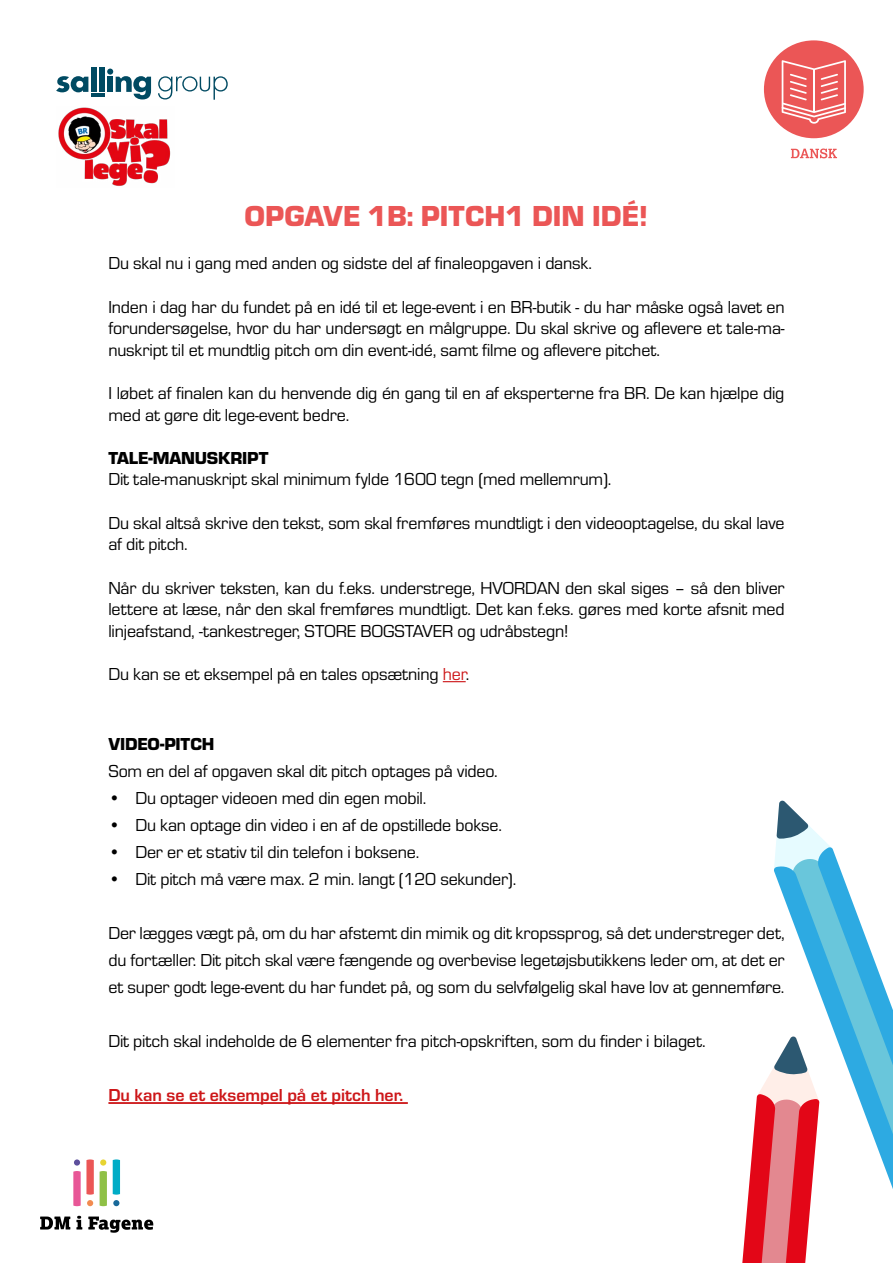
<style>
.page{position:relative;width:893px;height:1263px;background:#fff}
.page>*{position:absolute;margin:0;border:0;box-sizing:border-box;transform-origin:0 0}
.t1{font:900 30px "Eurostile";color:#eb5656}
.t2{font:18px/21.6px "Eurostile";letter-spacing:-.01em;color:#000;text-align:justify}
.t3{font:700 18px "Eurostile";color:#cd1719}
.t4{font:900 18px "Eurostile";letter-spacing:-.01em;color:#000}
.s1{color:#cd1719}
</style>
<div class="page">
<svg style="left:113px;top:1159px;width:7px;height:47px"></svg>
<svg style="left:100px;top:1159px;width:6px;height:6px"></svg>
<svg style="left:100px;top:1171px;width:7px;height:35px"></svg>
<svg style="left:73px;top:1159px;width:21px;height:47px"></svg>
<svg style="left:40px;top:1216px;width:30px;height:13px"></svg>
<svg style="left:76px;top:1216px;width:6px;height:13px"></svg>
<svg style="left:88px;top:1216px;width:65px;height:17px"></svg>
<div style="left:764px;top:40px;width:100px;height:98px;background:#eb5656;border-radius:50%"></div>
<svg style="left:782px;top:60px;width:64px;height:64px"></svg>
<svg style="left:791px;top:148px;width:46px;height:10px"></svg>
<div style="left:91px;top:67px;width:6px;height:25px;background:#004a62"></div>
<div style="left:99px;top:67px;width:6px;height:25px;background:#004a62"></div>
<svg style="left:107px;top:69px;width:44px;height:30px"></svg>
<hr style="left:91px;top:93px;width:14px;height:4px;background:#004a62">
<svg style="left:56px;top:76px;width:32px;height:16px"></svg>
<svg style="left:158px;top:76px;width:70px;height:24px"></svg>
<img style="left:58px;top:107px;width:113px;height:79px">
<svg style="left:443px;top:681px;width:23px;height:1px"></svg>
<hr style="left:108px;top:1102px;width:300px;height:2px;background:#cd1719">
<svg style="left:742px;top:800px;width:151px;height:463px"></svg>
<h1 class="t1" style="left:245px;top:195px;width:405px">OPGAVE 1B: PITCH1 DIN IDÉ!</h1>
<p class="t2" style="left:108px;top:252px;width:485px">Du skal nu i gang med anden og sidste del af finaleopgaven i dansk.</p>
<p class="t2" style="left:108px;top:295px;width:678px">Inden i dag har du fundet på en idé til et lege-event i en BR-butik - du har måske også lavet en forundersøgelse, hvor du har undersøgt en målgruppe. Du skal skrive og aflevere et tale-ma&shy;nuskript til et mundtlig pitch om din event-idé, samt filme og aflevere pitchet.</p>
<p class="t2" style="left:108px;top:381px;width:678px">I løbet af finalen kan du henvende dig én gang til en af eksperterne fra BR. De kan hjælpe dig med at gøre dit lege-event bedre.</p>
<p class="t4" style="left:108px;top:445px;width:162px">TALE-MANUSKRIPT</p>
<p class="t2" style="left:108px;top:468px;width:505px">Dit tale-manuskript skal minimum fylde 1600 tegn (med mellemrum).</p>
<p class="t2" style="left:108px;top:511px;width:678px">Du skal altså skrive den tekst, som skal fremføres mundtligt i den videooptagelse, du skal lave af dit pitch.</p>
<p class="t2" style="left:108px;top:576px;width:678px">Når du skriver teksten, kan du f.eks. understrege, HVORDAN den skal siges – så den bliver lettere at læse, når den skal fremføres mundtligt. Det kan f.eks. gøres med korte afsnit med linjeafstand, -tankestreger, STORE BOGSTAVER og udråbstegn!</p>
<p class="t2" style="left:108px;top:662px;width:362px">Du kan se et eksempel på en tales opsætning <span class="s1">her</span>.</p>
<p class="t4" style="left:108px;top:731px;width:107px">VIDEO-PITCH</p>
<p class="t2" style="left:108px;top:759px;width:391px">Som en del af opgaven skal dit pitch optages på video.</p>
<p class="t2" style="left:108px;top:786px;width:319px">• Du optager videoen med din egen mobil.</p>
<p class="t2" style="left:108px;top:813px;width:395px">• Du kan optage din video i en af de opstillede bokse.</p>
<p class="t2" style="left:108px;top:840px;width:312px">• Der er et stativ til din telefon i boksene.</p>
<p class="t2" style="left:108px;top:867px;width:409px">• Dit pitch må være max. 2 min. langt (120 sekunder).</p>
<p class="t2" style="left:108px;top:919px;width:678px;line-height:27px">Der lægges vægt på, om du har afstemt din mimik og dit kropssprog, så det understreger det, du fortæller. Dit pitch skal være fængende og overbevise legetøjsbutikkens leder om, at det er et super godt lege-event du har fundet på, og som du selvfølgelig skal have lov at gennemføre.</p>
<p class="t2" style="left:108px;top:1029px;width:599px">Dit pitch skal indeholde de 6 elementer fra pitch-opskriften, som du finder i bilaget.</p>
<p class="t3" style="left:108px;top:1082px;width:296px">Du kan se et eksempel på et pitch her.</p>
</div>
